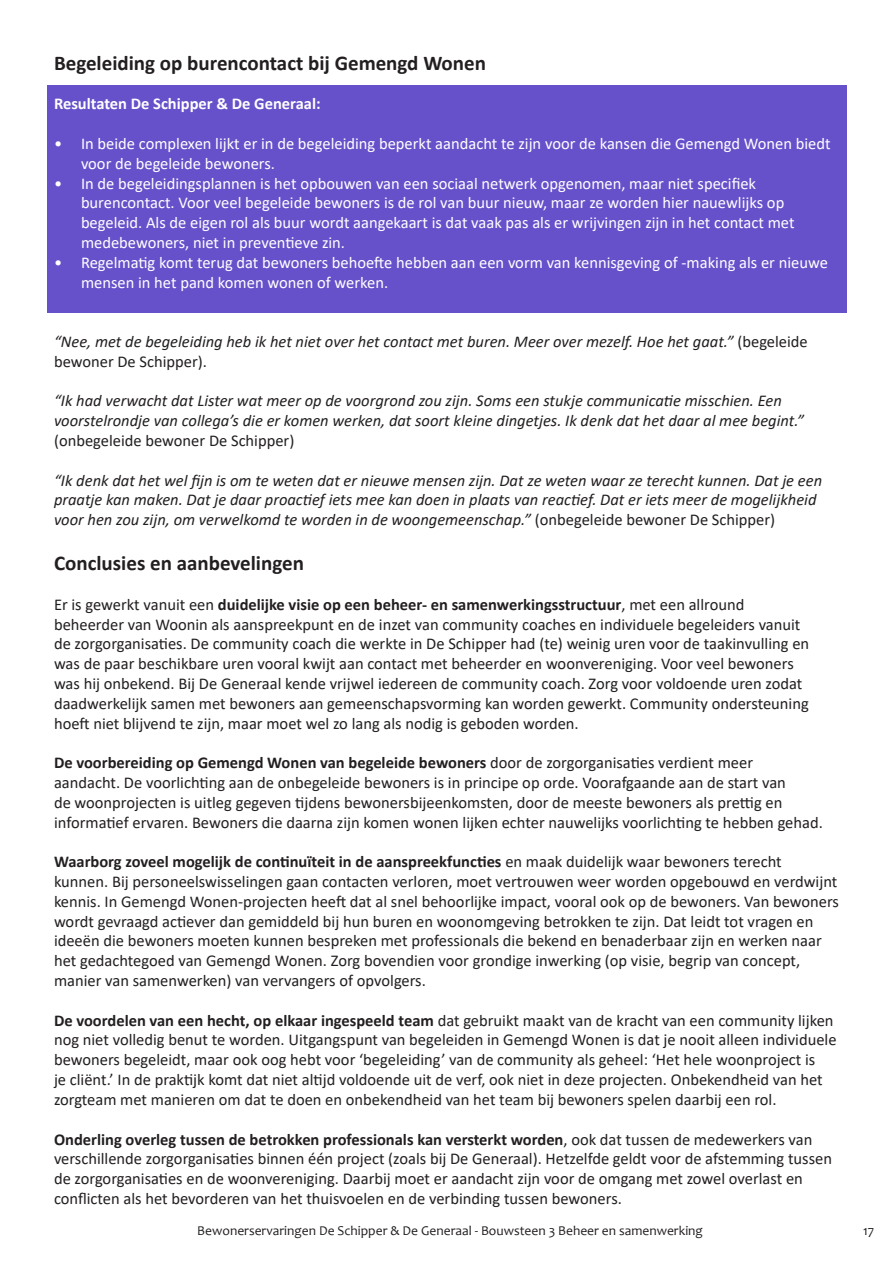
<style>
.page{position:relative;width:893px;height:1263px;background:#fff}
.page>*{position:absolute;margin:0;border:0;box-sizing:border-box;transform-origin:0 0}
.t1{font:700 21px "Calibri";color:#231f20}
.t2{font:16.5px/19.8px "Calibri";color:#231f20}
.t3{font:italic 16.5px/19.8px "Calibri";color:#231f20}
.t4{font:16.5px/19.8px "Calibri";color:#fff}
.t5{font:700 16.5px "Calibri";color:#fff}
.t6{font:13.5px "Candara";color:#231f20}
.s1{font-style:normal}
.s2{font-weight:700}
</style>
<div class="page">
<div style="left:47px;top:85px;width:799px;height:228px;background:#6751ca"></div>
<p class="t1" style="left:54px;top:48px;width:433px">Begeleiding op burencontact bij Gemengd Wonen</p>
<p class="t5" style="left:54px;top:92px;width:268px">Resultaten De Schipper &amp; De Generaal:</p>
<p class="t4" style="left:81px;top:133px;width:751px;text-indent:-27px">• In beide complexen lijkt er in de begeleiding beperkt aandacht te zijn voor de kansen die Gemengd Wonen biedt voor de begeleide bewoners.</p>
<p class="t4" style="left:81px;top:173px;width:715px;text-indent:-27px">• In de begeleidingsplannen is het opbouwen van een sociaal netwerk opgenomen, maar niet specifiek burencontact. Voor veel begeleide bewoners is de rol van buur nieuw, maar ze worden hier nauewlijks op begeleid. Als de eigen rol als buur wordt aangekaart is dat vaak pas als er wrijvingen zijn in het contact met medebewoners, niet in preventieve zin.</p>
<p class="t4" style="left:81px;top:252px;width:748px;text-indent:-27px">• Regelmatig komt terug dat bewoners behoefte hebben aan een vorm van kennisgeving of -making als er nieuwe mensen in het pand komen wonen of werken.</p>
<p class="t3" style="left:54px;top:331px;width:755px">“Nee, met de begeleiding heb ik het niet over het contact met buren. Meer over mezelf. Hoe het gaat.” <span class="s1">(begeleide bewoner De Schipper).</span></p>
<p class="t3" style="left:54px;top:390px;width:752px">“Ik had verwacht dat Lister wat meer op de voorgrond zou zijn. Soms een stukje communicatie misschien. Een voorstelrondje van collega’s die er komen werken, dat soort kleine dingetjes. Ik denk dat het daar al mee begint.”</p>
<p class="t2" style="left:54px;top:430px;width:242px">(onbegeleide bewoner De Schipper)</p>
<p class="t3" style="left:54px;top:469px;width:770px">“Ik denk dat het wel fijn is om te weten dat er nieuwe mensen zijn. Dat ze weten waar ze terecht kunnen. Dat je een praatje kan maken. Dat je daar proactief iets mee kan doen in plaats van reactief. Dat er iets meer de mogelijkheid voor hen zou zijn, om verwelkomd te worden in de woongemeenschap.” <span class="s1">(onbegeleide bewoner De Schipper)</span></p>
<p class="t1" style="left:54px;top:548px;width:251px">Conclusies en aanbevelingen</p>
<p class="t2" style="left:54px;top:594px;width:757px">Er is gewerkt vanuit een <span class="s2">duidelijke visie op een beheer- en samenwerkingsstructuur</span>, met een allround beheerder van Woonin als aanspreekpunt en de inzet van community coaches en individuele begeleiders vanuit de zorgorganisaties. De community coach die werkte in De Schipper had (te) weinig uren voor de taakinvulling en was de paar beschikbare uren vooral kwijt aan contact met beheerder en woonvereniging. Voor veel bewoners was hij onbekend. Bij De Generaal kende vrijwel iedereen de community coach. Zorg voor voldoende uren zodat daadwerkelijk samen met bewoners aan gemeenschapsvorming kan worden gewerkt. Community ondersteuning hoeft niet blijvend te zijn, maar moet wel zo lang als nodig is geboden worden.</p>
<p class="t2" style="left:54px;top:752px;width:770px"><span class="s2">De voorbereiding op Gemengd Wonen van begeleide bewoners</span> door de zorgorganisaties verdient meer aandacht. De voorlichting aan de onbegeleide bewoners is in principe op orde. Voorafgaande aan de start van<br>de woonprojecten is uitleg gegeven tijdens bewonersbijeenkomsten, door de meeste bewoners als prettig en informatief ervaren. Bewoners die daarna zijn komen wonen lijken echter nauwelijks voorlichting te hebben gehad.</p>
<p class="t2" style="left:54px;top:851px;width:786px"><span class="s2">Waarborg zoveel mogelijk de continuïteit in de aanspreekfuncties</span> en maak duidelijk waar bewoners terecht kunnen. Bij personeelswisselingen gaan contacten verloren, moet vertrouwen weer worden opgebouwd en verdwijnt kennis. In Gemengd Wonen-projecten heeft dat al snel behoorlijke impact, vooral ook op de bewoners. Van bewoners wordt gevraagd actiever dan gemiddeld bij hun buren en woonomgeving betrokken te zijn. Dat leidt tot vragen en ideeën die bewoners moeten kunnen bespreken met professionals die bekend en benaderbaar zijn en werken naar het gedachtegoed van Gemengd Wonen. Zorg bovendien voor grondige inwerking (op visie, begrip van concept, manier van samenwerken) van vervangers of opvolgers.</p>
<p class="t2" style="left:54px;top:1010px;width:784px"><span class="s2">De voordelen van een hecht, op elkaar ingespeeld team</span> dat gebruikt maakt van de kracht van een community lijken nog niet volledig benut te worden. Uitgangspunt van begeleiden in Gemengd Wonen is dat je nooit alleen individuele bewoners begeleidt, maar ook oog hebt voor ‘begeleiding’ van de community als geheel: ‘Het hele woonproject is<br>je cliënt.’ In de praktijk komt dat niet altijd voldoende uit de verf, ook niet in deze projecten. Onbekendheid van het zorgteam met manieren om dat te doen en onbekendheid van het team bij bewoners spelen daarbij een rol.</p>
<p class="t2" style="left:54px;top:1129px;width:779px"><span class="s2">Onderling overleg tussen de betrokken professionals kan versterkt worden</span>, ook dat tussen de medewerkers van verschillende zorgorganisaties binnen één project (zoals bij De Generaal). Hetzelfde geldt voor de afstemming tussen de zorgorganisaties en de woonvereniging. Daarbij moet er aandacht zijn voor de omgang met zowel overlast en conflicten als het bevorderen van het thuisvoelen en de verbinding tussen bewoners.</p>
<p class="t6" style="left:197px;top:1222px;width:507px">Bewonerservaringen De Schipper &amp; De Generaal - Bouwsteen 3 Beheer en samenwerking</p>
<p class="t6" style="left:863px;top:1222px;width:13px">17</p>
</div>
